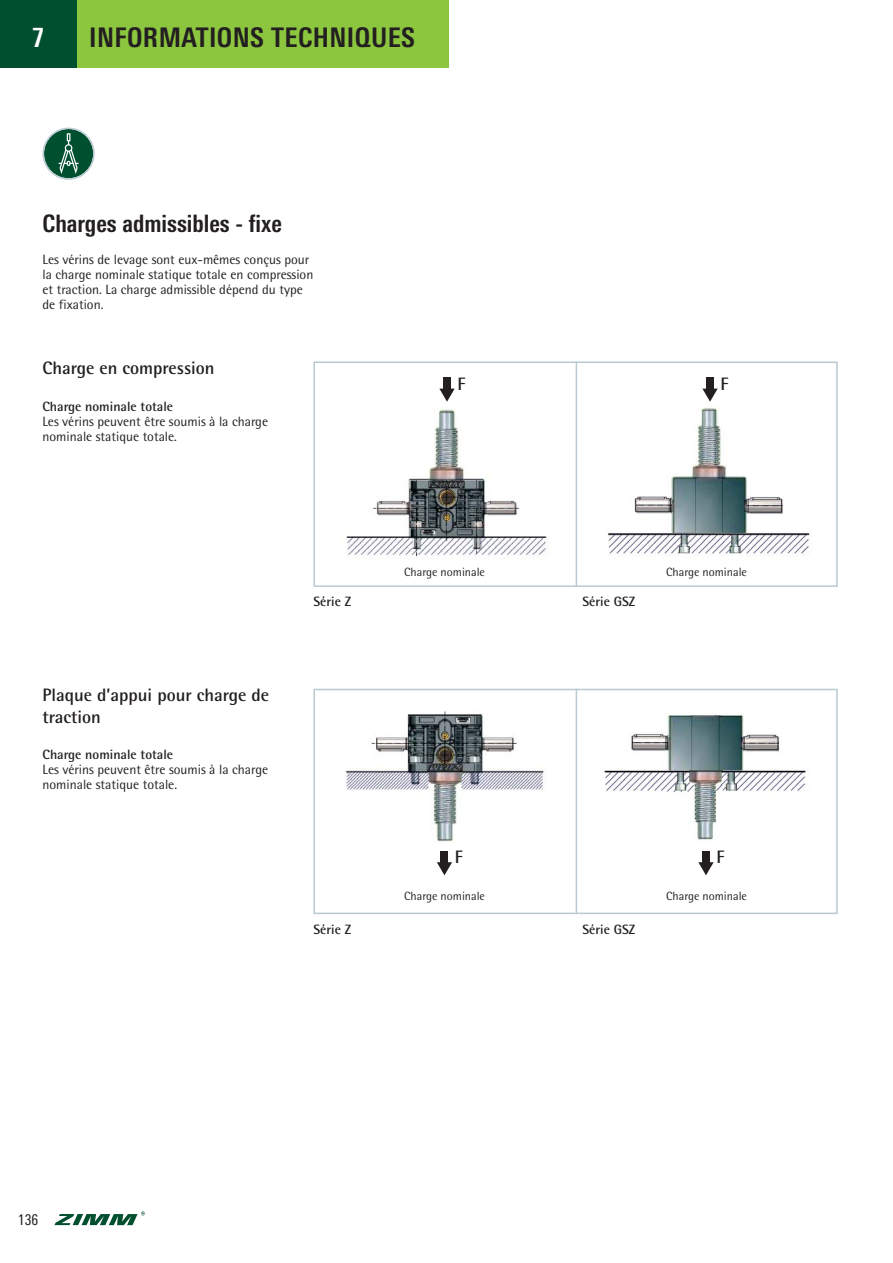
<style>
.page{position:relative;width:893px;height:1263px;background:#fff}
.page>*{position:absolute;margin:0;border:0;box-sizing:border-box;transform-origin:0 0}
.t1{font:700 condensed 27px "Linotype Univers";letter-spacing:.015em;color:#231f20}
.t2{font:700 condensed 27px "Linotype Univers";color:#fff}
.t3{font:700 condensed 24px "Linotype Univers";color:#231f20}
.t4{font:700 18px/21.6px "Rotis Semi Sans";color:#231f20}
.t5{font:condensed 15px "Linotype Univers";color:#231f20}
.t6{font:13.5px/15px "Rotis Semi Sans";color:#231f20}
.t7{font:700 13.5px "Rotis Semi Sans";color:#231f20}
.t8{font:12px "Rotis Semi Sans";color:#231f20}
</style>
<div class="page">
<div style="left:313px;top:689px;width:525px;height:225px;border:2px solid #bacad3"></div>
<div style="left:0;top:0;width:448px;height:68px;background:#8cc63f"></div>
<div style="left:0;top:0;width:77px;height:68px;background:#00502f"></div>
<svg style="left:54px;top:1211px;width:91px;height:14px"></svg>
<img style="left:607px;top:407px;width:204px;height:149px">
<img style="left:346px;top:388px;width:203px;height:169px">
<hr style="left:576px;top:361px;width:1px;height:226px;background:#bacad3">
<div style="left:443px;top:377px;width:8px;height:12px;background:#231f20"></div>
<svg style="left:439px;top:389px;width:16px;height:13px"></svg>
<div style="left:706px;top:377px;width:8px;height:12px;background:#231f20"></div>
<svg style="left:702px;top:389px;width:16px;height:13px"></svg>
<img style="left:604px;top:713px;width:203px;height:127px">
<img style="left:345px;top:711px;width:201px;height:151px">
<div style="left:441px;top:851px;width:7px;height:11px;background:#231f20"></div>
<svg style="left:437px;top:862px;width:15px;height:13px"></svg>
<div style="left:702px;top:851px;width:8px;height:11px;background:#231f20"></div>
<svg style="left:698px;top:862px;width:16px;height:13px"></svg>
<div style="left:313px;top:361px;width:525px;height:226px;border:2px solid #bacad3"></div>
<hr style="left:576px;top:689px;width:1px;height:225px;background:#bacad3">
<svg style="left:43px;top:128px;width:52px;height:52px"></svg>
<h1 class="t2" style="left:32px;top:28px;width:14px">7</h1>
<h1 class="t1" style="left:89px;top:28px;width:327px">INFORMATIONS TECHNIQUES</h1>
<h2 class="t3" style="left:43px;top:215px;width:241px">Charges admissibles - fixe</h2>
<p class="t6" style="left:43px;top:254px;width:272px">Les vérins de levage sont eux-mêmes conçus pour la charge nominale statique totale en compression et traction. La charge admissible dépend du type de fixation.</p>
<h3 class="t4" style="left:43px;top:359px;width:174px">Charge en compression</h3>
<p class="t7" style="left:42px;top:401px;width:132px">Charge nominale totale</p>
<p class="t6" style="left:42px;top:415px;width:227px">Les vérins peuvent être soumis à la charge nominale statique totale.</p>
<h3 class="t4" style="left:457px;top:375px;width:10px">F</h3>
<h3 class="t4" style="left:720px;top:375px;width:10px">F</h3>
<p class="t8" style="left:404px;top:568px;width:82px">Charge nominale</p>
<p class="t8" style="left:666px;top:568px;width:82px">Charge nominale</p>
<h3 class="t4" style="left:43px;top:686px;width:228px">Plaque d’appui pour charge de traction</h3>
<p class="t7" style="left:43px;top:750px;width:132px">Charge nominale totale</p>
<p class="t6" style="left:43px;top:764px;width:227px">Les vérins peuvent être soumis à la charge nominale statique totale.</p>
<p class="t7" style="left:313px;top:597px;width:39px">Série Z</p>
<p class="t7" style="left:582px;top:597px;width:54px">Série GSZ</p>
<h3 class="t4" style="left:455px;top:848px;width:10px">F</h3>
<h3 class="t4" style="left:716px;top:848px;width:10px">F</h3>
<p class="t8" style="left:404px;top:892px;width:82px">Charge nominale</p>
<p class="t8" style="left:666px;top:892px;width:82px">Charge nominale</p>
<p class="t7" style="left:313px;top:924px;width:39px">Série Z</p>
<p class="t7" style="left:582px;top:924px;width:54px">Série GSZ</p>
<p class="t5" style="left:18px;top:1214px;width:22px">136</p>
</div>
